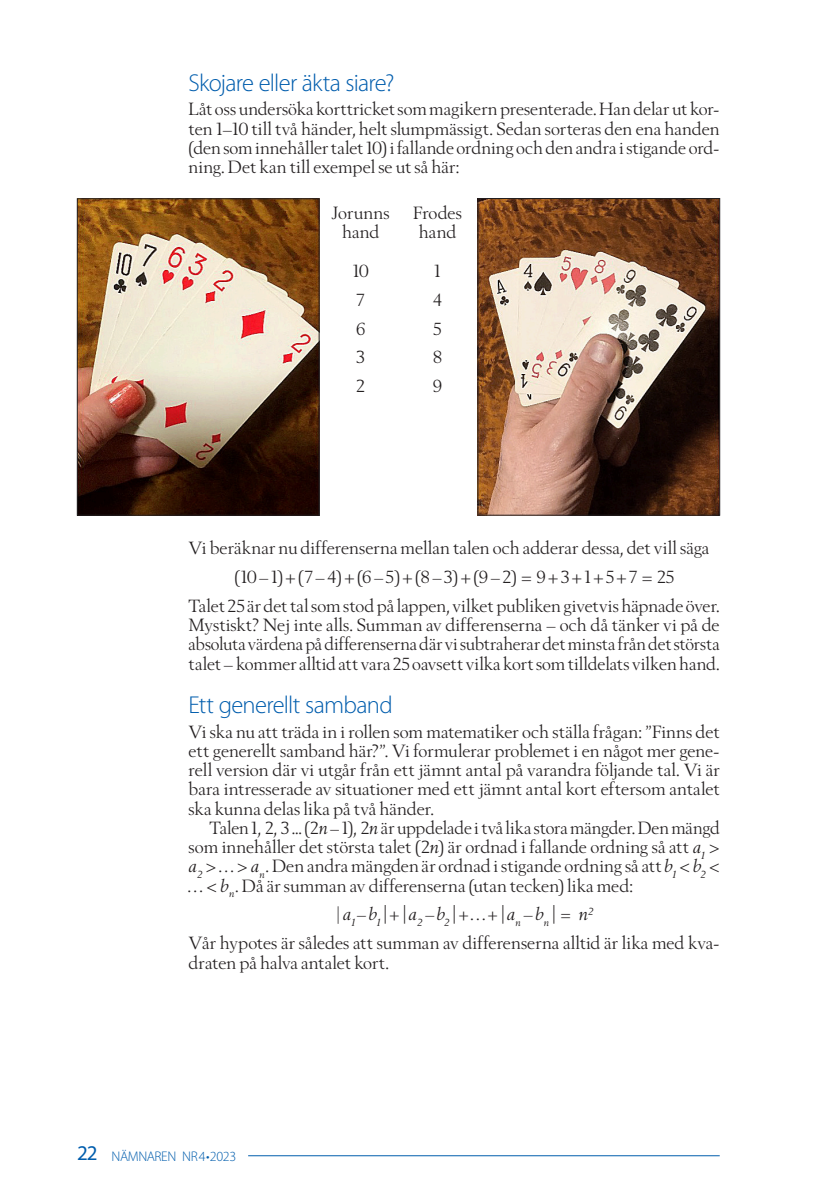
<style>
.page{position:relative;width:819px;height:1201px;background:#fff}
.page>*{position:absolute;margin:0;border:0;box-sizing:border-box;transform-origin:0 0}
.t1{font:300 24.5px "Myriad Pro";letter-spacing:-.03em;color:#015dad}
.t2{font:17.5px/19.2px "Berling Nova Display Pro";letter-spacing:.005em;color:#231f20;text-align:justify}
.t3{font:300 14px "Myriad Pro";letter-spacing:-.03em;color:#015dad}
.s1{font-style:italic}
.s2{font-weight:400;font-size:21px}
</style>
<div class="page">
<hr style="left:248px;top:1155px;width:471px;height:1px;background:#015dad">
<img style="left:79px;top:200px;width:238px;height:313px">
<div style="left:77px;top:198px;width:242px;height:317px;border:1px solid #231f20"></div>
<img style="left:479px;top:200px;width:239px;height:313px">
<div style="left:477px;top:198px;width:243px;height:317px;border:1px solid #231f20"></div>
<h1 class="t1" style="left:189px;top:69px;width:207px">Skojare eller äkta siare?</h1>
<p class="t2" style="left:189px;top:99px;width:532px">Låt oss undersöka korttricket som magikern presenterade. Han delar ut kor&shy;ten 1–10 till två händer, helt slumpmässigt. Sedan sorteras den ena handen (den som innehåller talet 10) i fallande ordning och den andra i stigande ord&shy;ning. Det kan till exempel se ut så här:</p>
<p class="t2" style="left:332px;top:203px;width:59px;text-align:center">Jorunns hand</p>
<p class="t2" style="left:352px;top:256px;width:17px;line-height:28.9px;text-align:left">10<br>7<br>6<br>3<br>2</p>
<p class="t2" style="left:413px;top:203px;width:50px;text-align:center">Frodes hand</p>
<p class="t2" style="left:433px;top:256px;width:11px;line-height:28.9px">1<br>4<br>5<br>8<br>9</p>
<p class="t2" style="left:189px;top:533px;width:532px;line-height:28.9px;text-align:center">Vi beräknar nu differenserna mellan talen och adderar dessa, det vill säga (10–1)+(7–4)+(6–5)+(8–3)+(9–2) = 9+3+1+5+7 = 25<br>Talet 25 är det tal som stod på lappen, vilket publiken givetvis häpnade över.</p>
<p class="t2" style="left:189px;top:615px;width:532px">Mystiskt? Nej inte alls. Summan av differenserna – och då tänker vi på de absoluta värdena på differenserna där vi subtraherar det minsta från det största talet – kommer alltid att vara 25 oavsett vilka kort som tilldelats vilken hand.</p>
<h1 class="t1" style="left:189px;top:691px;width:206px">Ett generellt samband</h1>
<p class="t2" style="left:189px;top:721px;width:532px">Vi ska nu att träda in i rollen som matematiker och ställa frågan: ”Finns det ett generellt samband här?”. Vi formulerar problemet i en något mer gene&shy;rell version där vi utgår från ett jämnt antal på varandra följande tal. Vi är bara intresserade av situationer med ett jämnt antal kort eftersom antalet ska kunna delas lika på två händer.</p>
<p class="t2" style="left:189px;top:817px;width:532px;text-indent:21px">Talen 1, 2, 3 ... (2<span class="s1">n</span>–1), 2<span class="s1">n</span> är uppdelade i två lika stora mängder. Den mängd som innehåller det största talet (2<span class="s1">n</span>) är ordnad i fallande ordning så att <span class="s1">a</span><sub>1</sub> <span class="s1">&gt; a</span><sub>2</sub> <span class="s1">&gt; … &gt; a</span><sub>n</sub>. Den andra mängden är ordnad i stigande ordning så att <span class="s1">b</span><sub>1</sub> <span class="s1">&lt; b</span><sub>2</sub> <span class="s1">&lt; … &lt; b</span><sub>n</sub>. Då är summan av differenserna (utan tecken) lika med:</p>
<p class="t2" style="left:189px;top:899px;width:532px;line-height:28.9px;text-indent:147px">|<span class="s1">a</span><sub>1</sub><span class="s1">–b</span><sub>1</sub><span class="s1">|+|a</span><sub>2</sub><span class="s1">–b</span><sub>2</sub><span class="s1">|+…+|a</span><sub>n</sub><span class="s1">–b</span><sub>n</sub><span class="s1">| = n</span><sup>2<br></sup>Vår hypotes är således att summan av differenserna alltid är lika med kva-</p>
<p class="t2" style="left:189px;top:952px;width:202px">draten på halva antalet kort.</p>
<p class="t3" style="left:77px;top:1148px;width:161px"><span class="s2">22</span> NÄMNAREN NR4•2023</p>
</div>
